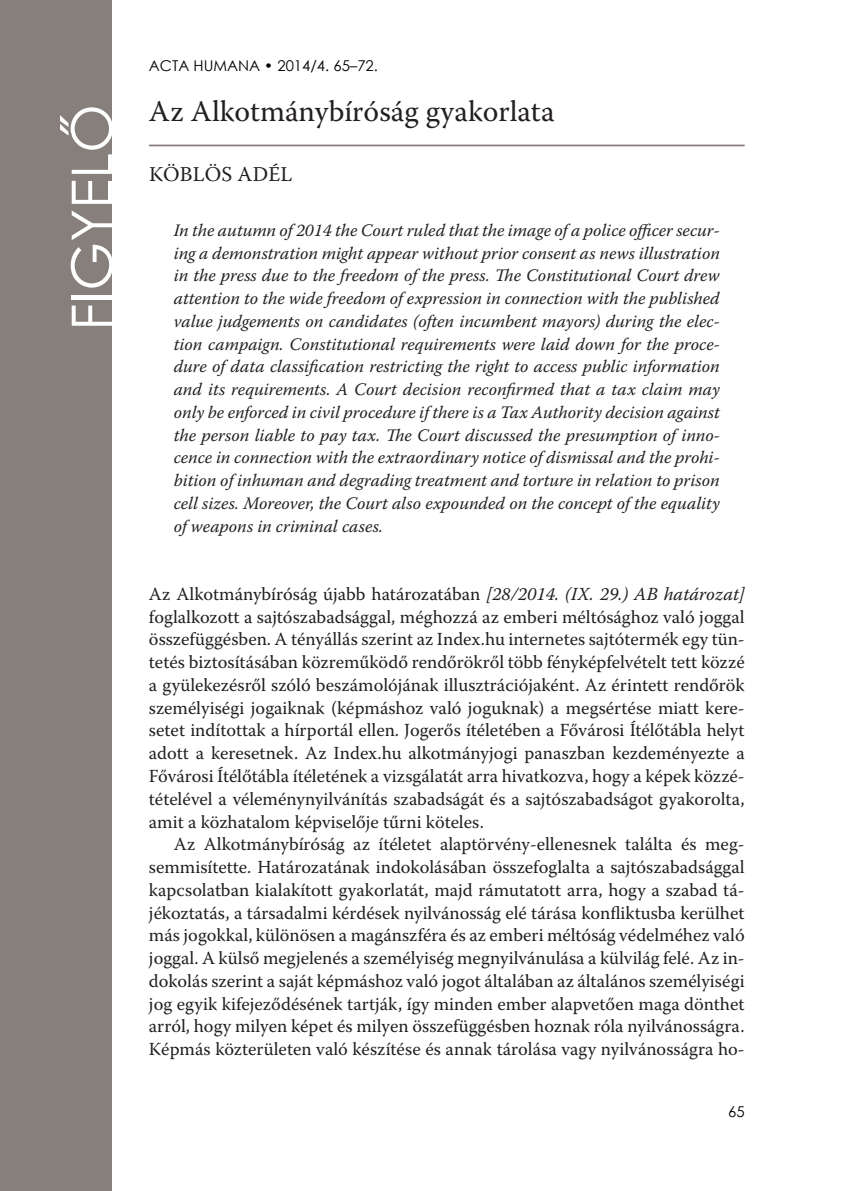
<style>
.page{position:relative;width:844px;height:1191px;background:#fff}
.page>*{position:absolute;margin:0;border:0;box-sizing:border-box;transform-origin:0 0}
.t1{font:56px "Century Gothic";color:#fff}
.Tanulmánycím{font:29.75px "Warnock Pro";color:#231f20}
.Szerző{font:21px "Warnock Pro";letter-spacing:.01em;color:#231f20}
.Szöveg_első_bek{font:18.38px/22.8px "Warnock Pro";color:#231f20;text-align:justify}
.Szöveg{font:18.38px/22.8px "Warnock Pro";color:#231f20;text-align:justify}
.Absztrakt{font:italic 17.5px/22.8px "Warnock Pro";color:#231f20;text-align:justify}
.t2{font:14.88px "Century Gothic";color:#000}
.s1{font-style:italic}
</style>
<div class="page">
<div style="left:0;top:0;width:112px;height:1191px;background:#867f7c"></div>
<hr style="left:149px;top:145px;width:595px;height:1px;background:#867f7c">
<p class="t2" style="left:149px;top:55px;width:230px">ACTA HUMANA • 2014/4. 65–72.</p>
<h1 class="t1" style="left:53px;top:331px;width:228px;rotate:-90deg">FIGYELŐ</h1>
<p class="Tanulmánycím" style="left:149px;top:93px;width:407px">Az Alkotmánybíróság gyakorlata</p>
<p class="Szerző" style="left:149px;top:161px;width:145px">KÖBLÖS ADÉL</p>
<p class="Absztrakt" style="left:174px;top:218px;width:547px">In the autumn of 2014 the Court ruled that the image of a police officer secur&shy;ing a demonstration might appear without prior consent as news illustration in the press due to the freedom of the press. The Constitutional Court drew attention to the wide freedom of expression in connection with the published value judgements on candidates (often incumbent mayors) during the elec&shy;tion campaign. Constitutional requirements were laid down for the proce&shy;dure of data classification restricting the right to access public information and its requirements. A Court decision reconfirmed that a tax claim may only be enforced in civil procedure if there is a Tax Authority decision against the person liable to pay tax. The Court discussed the presumption of inno&shy;cence in connection with the extraordinary notice of dismissal and the prohi&shy;bition of inhuman and degrading treatment and torture in relation to prison cell sizes. Moreover, the Court also expounded on the concept of the equality of weapons in criminal cases.</p>
<p class="Szöveg_első_bek" style="left:149px;top:582px;width:597px">Az Alkotmánybíróság újabb határozatában <span class="s1">[28/2014. (IX. 29.) AB határozat] </span>foglalkozott a sajtószabadsággal, méghozzá az emberi méltósághoz való joggal összefüggésben. A tényállás szerint az Index.hu internetes sajtótermék egy tün&shy;tetés biztosításában közreműködő rendőrökről több fényképfelvételt tett közzé a gyülekezésről szóló beszámolójának illusztrációjaként. Az érintett rendőrök személyiségi jogaiknak (képmáshoz való joguknak) a megsértése miatt kere&shy;setet indítottak a hírportál ellen. Jogerős ítéletében a Fővárosi Ítélőtábla helyt adott a keresetnek. Az Index.hu alkotmányjogi panaszban kezdeményezte a Fővárosi Ítélőtábla ítéletének a vizsgálatát arra hivatkozva, hogy a képek közzé&shy;tételével a véleménynyilvánítás szabadságát és a sajtószabadságot gyakorolta, amit a közhatalom képviselője tűrni köteles.</p>
<p class="Szöveg" style="left:149px;top:832px;width:597px;text-indent:25px">Az Alkotmánybíróság az ítéletet alaptörvény-ellenesnek találta és meg&shy;semmisítette. Határozatának indokolásában összefoglalta a sajtószabadsággal kapcsolatban kialakított gyakorlatát, majd rámutatott arra, hogy a szabad tá&shy;jékoztatás, a társadalmi kérdések nyilvánosság elé tárása konfliktusba kerülhet más jogokkal, különösen a magánszféra és az emberi méltóság védelméhez való joggal. A külső megjelenés a személyiség megnyilvánulása a külvilág felé. Az in&shy;dokolás szerint a saját képmáshoz való jogot általában az általános személyiségi jog egyik kifejeződésének tartják, így minden ember alapvetően maga dönthet arról, hogy milyen képet és milyen összefüggésben hoznak róla nyilvánosságra.<br>Képmás közterületen való készítése és annak tárolása vagy nyilvánosságra ho-</p>
<p class="t2" style="left:728px;top:1100px;width:18px">65</p>
</div>
